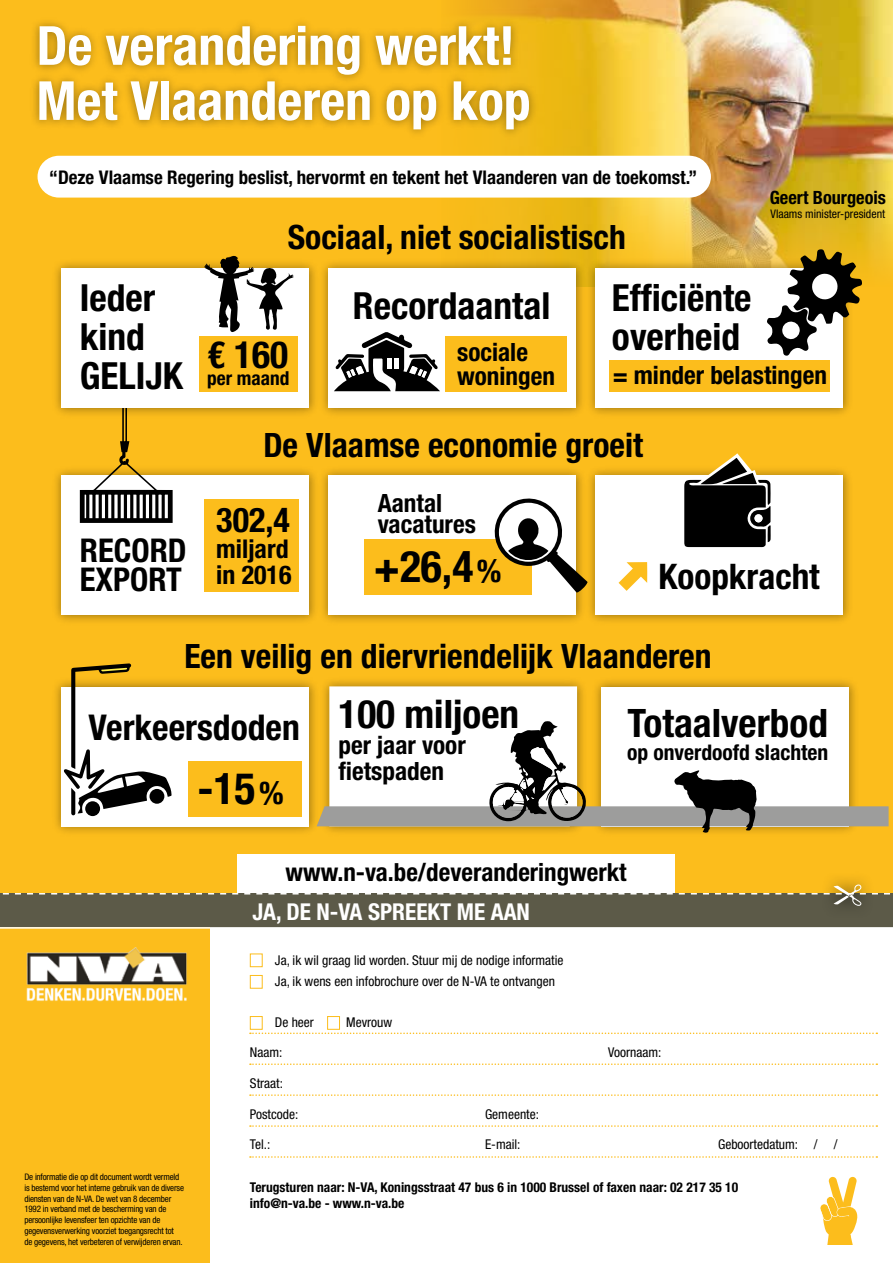
<style>
.page{position:relative;width:893px;height:1263px;background:#fff}
.page>*{position:absolute;margin:0;border:0;box-sizing:border-box;transform-origin:0 0}
.t1{font:700 condensed 54px/55.1px "Helvetica Neue LT Std";color:#fff}
.t2{font:700 condensed 43.65px "Helvetica Neue LT Std";color:#000}
.t3{font:700 condensed 39.3px "Helvetica Neue LT Std";color:#000}
.t4{font:700 condensed 37.5px "Helvetica Neue LT Std";color:#000}
.t5{font:700 condensed 37.35px/38.8px "Helvetica Neue LT Std";color:#000}
.t6{font:700 condensed 35.55px "Helvetica Neue LT Std";color:#000}
.t7{font:700 condensed 35.25px "Helvetica Neue LT Std";color:#000}
.t8{font:700 condensed 34.05px "Helvetica Neue LT Std";color:#000}
.t9{font:700 condensed 33.6px "Helvetica Neue LT Std";color:#000}
.t10{font:700 condensed 32.85px/29px "Helvetica Neue LT Std";color:#000}
.t11{font:700 condensed 25.95px/26px "Helvetica Neue LT Std";color:#000}
.t12{font:700 condensed 25.2px/23.5px "Helvetica Neue LT Std";color:#000}
.t13{font:700 condensed 25.05px "Helvetica Neue LT Std";color:#000}
.t14{font:700 condensed 23.25px "Helvetica Neue LT Std";color:#fff}
.t15{font:700 condensed 21.6px "Helvetica Neue LT Std";color:#000}
.t16{font:700 condensed 19.35px "Helvetica Neue LT Std";color:#000}
.t17{font:700 condensed 18.9px "Helvetica Neue LT Std";color:#000}
.t18{font:700 condensed 18.3px "Helvetica Neue LT Std";color:#000}
.t19{font:condensed 13.5px/21.5px "Helvetica Neue LT Std";color:#000}
.t20{font:700 condensed 13.5px/16.2px "Helvetica Neue LT Std";color:#000}
.t21{font:condensed 11.85px "Helvetica Neue LT Std";color:#000}
.t22{font:condensed 9px/10.8px "Helvetica Neue LT Std";letter-spacing:-.02em;color:#000}
.s1{font-size:31.65px}
</style>
<div class="page">
<div style="left:0;top:0;width:893px;height:894px;background:#fcbd1c"></div>
<img style="left:776px;top:0;width:117px;height:200px">
<img style="left:438px;top:0;width:338px;height:255px">
<svg style="left:611px;top:200px;width:282px;height:66px;background:#e1b738"></svg>
<img style="left:56px;top:255px;width:259px;height:160px">
<div style="left:61px;top:268px;width:248px;height:140px;background:#fff"></div>
<img style="left:323px;top:255px;width:260px;height:160px">
<div style="left:328px;top:268px;width:248px;height:140px;background:#fff"></div>
<img style="left:583px;top:255px;width:266px;height:160px">
<div style="left:596px;top:268px;width:247px;height:140px;background:#fff"></div>
<svg style="left:204px;top:256px;width:90px;height:76px"></svg>
<div style="left:200px;top:336px;width:98px;height:55px;background:#fcbd1c"></div>
<div style="left:445px;top:336px;width:121px;height:55px;background:#fcbd1c"></div>
<img style="left:56px;top:469px;width:259px;height:153px">
<div style="left:61px;top:476px;width:248px;height:139px;background:#fff"></div>
<img style="left:323px;top:469px;width:259px;height:153px">
<div style="left:328px;top:476px;width:248px;height:139px;background:#fff"></div>
<img style="left:590px;top:469px;width:259px;height:153px">
<div style="left:596px;top:475px;width:247px;height:140px;background:#fff"></div>
<img style="left:56px;top:680px;width:259px;height:153px">
<div style="left:61px;top:687px;width:248px;height:139px;background:#fff"></div>
<svg style="left:334px;top:332px;width:106px;height:59px"></svg>
<div style="left:364px;top:539px;width:168px;height:55px;background:#fcbd1c"></div>
<div style="left:204px;top:499px;width:94px;height:93px;background:#fcbd1c"></div>
<div style="left:188px;top:761px;width:113px;height:55px;background:#fcbd1c"></div>
<div style="left:609px;top:360px;width:221px;height:31px;background:#fcbd1c"></div>
<svg style="left:766px;top:249px;width:96px;height:107px"></svg>
<svg style="left:80px;top:408px;width:93px;height:115px"></svg>
<svg style="left:494px;top:495px;width:94px;height:98px"></svg>
<svg style="left:684px;top:453px;width:87px;height:94px"></svg>
<div style="left:754px;top:514px;width:9px;height:8px;background:#fff;border-radius:50%"></div>
<svg style="left:619px;top:562px;width:28px;height:29px"></svg>
<svg style="left:64px;top:663px;width:108px;height:153px"></svg>
<img style="left:33px;top:7px;width:511px;height:138px">
<div style="left:38px;top:156px;width:673px;height:42px;background:#fff"></div>
<img style="left:316px;top:680px;width:265px;height:147px">
<svg style="left:317px;top:686px;width:572px;height:147px;background:#dfd6be"></svg>
<div style="left:237px;top:854px;width:437px;height:40px;background:#fff"></div>
<div style="left:0;top:893px;width:893px;height:34px;background:#5c5a48"></div>
<div style="left:0;top:927px;width:209px;height:336px;background:#fcbd1c"></div>
<div style="left:250px;top:953px;width:13px;height:14px;border:1px solid #fcbd1c"></div>
<div style="left:250px;top:975px;width:13px;height:13px;border:1px solid #fcbd1c"></div>
<div style="left:250px;top:1016px;width:13px;height:14px;border:1px solid #fcbd1c"></div>
<div style="left:327px;top:1016px;width:13px;height:14px;border:1px solid #fcbd1c"></div>
<svg style="left:250px;top:1032px;width:627px;height:2px"></svg>
<svg style="left:250px;top:1063px;width:627px;height:2px"></svg>
<svg style="left:250px;top:1094px;width:627px;height:2px"></svg>
<svg style="left:250px;top:1125px;width:627px;height:2px"></svg>
<svg style="left:250px;top:1156px;width:627px;height:2px"></svg>
<div style="left:820px;top:870px;width:56px;height:50px;background:#000;opacity:.9"></div>
<img style="left:26px;top:947px;width:161px;height:55px">
<hr style="left:0;top:927px;width:893px;height:2px;background:#fff">
<svg style="left:820px;top:1176px;width:38px;height:69px"></svg>
<svg style="left:2px;top:884px;width:888px;height:22px"></svg>
<h1 class="t1" style="left:37px;top:17px;width:496px">De verandering werkt!<br>Met Vlaanderen op kop</h1>
<h3 class="t17" style="left:49px;top:165px;width:649px">“Deze Vlaamse Regering beslist, hervormt en tekent het Vlaanderen van de toekomst.”</h3>
<h3 class="t9" style="left:288px;top:217px;width:339px">Sociaal, niet socialistisch</h3>
<h3 class="t18" style="left:770px;top:187px;width:118px">Geert Bourgeois</h3>
<h3 class="t21" style="left:770px;top:207px;width:116px">Vlaams minister-president</h3>
<h3 class="t5" style="left:80px;top:278px;width:105px">Ieder kind<br>GELIJK</h3>
<h3 class="t10" style="left:80px;top:535px;width:108px">RECORD<br>EXPORT</h3>
<h3 class="t4" style="left:207px;top:332px;width:82px">€ 160</h3>
<h3 class="t16" style="left:207px;top:366px;width:84px">per maand</h3>
<h3 class="t5" style="left:353px;top:286px;width:199px">Recordaantal</h3>
<h3 class="t12" style="left:457px;top:340px;width:99px">sociale woningen</h3>
<h3 class="t5" style="left:612px;top:278px;width:141px">Efficiënte overheid</h3>
<h3 class="t12" style="left:613px;top:362px;width:216px">= minder belastingen</h3>
<h3 class="t9" style="left:263px;top:424px;width:381px">De Vlaamse economie groeit</h3>
<h3 class="t12" style="left:378px;top:491px;width:66px">Aantal</h3>
<h3 class="t8" style="left:216px;top:499px;width:75px">302,4</h3>
<h3 class="t12" style="left:378px;top:512px;width:100px">vacatures</h3>
<h3 class="t11" style="left:216px;top:535px;width:77px">miljard in 2016</h3>
<h2 class="t2" style="left:374px;top:540px;width:129px">+26,4<span class="s1">%</span></h2>
<h3 class="t7" style="left:658px;top:555px;width:163px">Koopkracht</h3>
<h3 class="t9" style="left:184px;top:635px;width:529px">Een veilig en diervriendelijk Vlaanderen</h3>
<h3 class="t3" style="left:339px;top:691px;width:182px">100 miljoen</h3>
<h3 class="t12" style="left:339px;top:732px;width:129px;line-height:26px">per jaar voor fietspaden</h3>
<h3 class="t6" style="left:89px;top:706px;width:213px">Verkeersdoden</h3>
<h3 class="t3" style="left:628px;top:699px;width:202px">Totaalverbod</h3>
<h3 class="t15" style="left:627px;top:739px;width:203px">op onverdoofd slachten</h3>
<h2 class="t2" style="left:198px;top:762px;width:88px">-15<span class="s1">%</span></h2>
<h3 class="t13" style="left:286px;top:857px;width:343px">www.n-va.be/deveranderingwerkt</h3>
<h3 class="t14" style="left:252px;top:898px;width:279px">JA, DE N-VA SPREEKT ME AAN</h3>
<p class="t22" style="left:24px;top:1171px;width:161px">De informatie die op dit document wordt vermeld is bestemd voor het interne gebruik van de diverse diensten van de N-VA. De wet van 8 december 1992 in verband met de bescherming van de persoonlijke levensfeer ten opzichte van de gegevensverwerking voorziet toegangsrecht tot<br>de gegevens, het verbeteren of verwijderen ervan.</p>
<h3 class="t19" style="left:275px;top:949px;width:290px">Ja, ik wil graag lid worden. Stuur mij de nodige informatie<br>Ja, ik wens een infobrochure over de N-VA te ontvangen</h3>
<h3 class="t19" style="left:275px;top:1011px;width:40px">De heer</h3>
<h3 class="t19" style="left:346px;top:1011px;width:47px">Mevrouw</h3>
<h3 class="t19" style="left:250px;top:1041px;width:34px">Naam:</h3>
<h3 class="t19" style="left:608px;top:1041px;width:55px">Voornaam:</h3>
<h3 class="t19" style="left:250px;top:1072px;width:35px">Straat:</h3>
<h3 class="t19" style="left:250px;top:1103px;width:50px">Postcode:</h3>
<h3 class="t19" style="left:485px;top:1103px;width:55px">Gemeente:</h3>
<h3 class="t19" style="left:250px;top:1134px;width:22px">Tel.:</h3>
<h3 class="t19" style="left:485px;top:1134px;width:37px">E-mail:</h3>
<h3 class="t19" style="left:718px;top:1134px;width:121px">Geboortedatum: / /</h3>
<h3 class="t20" style="left:250px;top:1179px;width:490px">Terugsturen naar: N-VA, Koningsstraat 47 bus 6 in 1000 Brussel of faxen naar: 02 217 35 10 info@n-va.be - www.n-va.be</h3>
</div>
